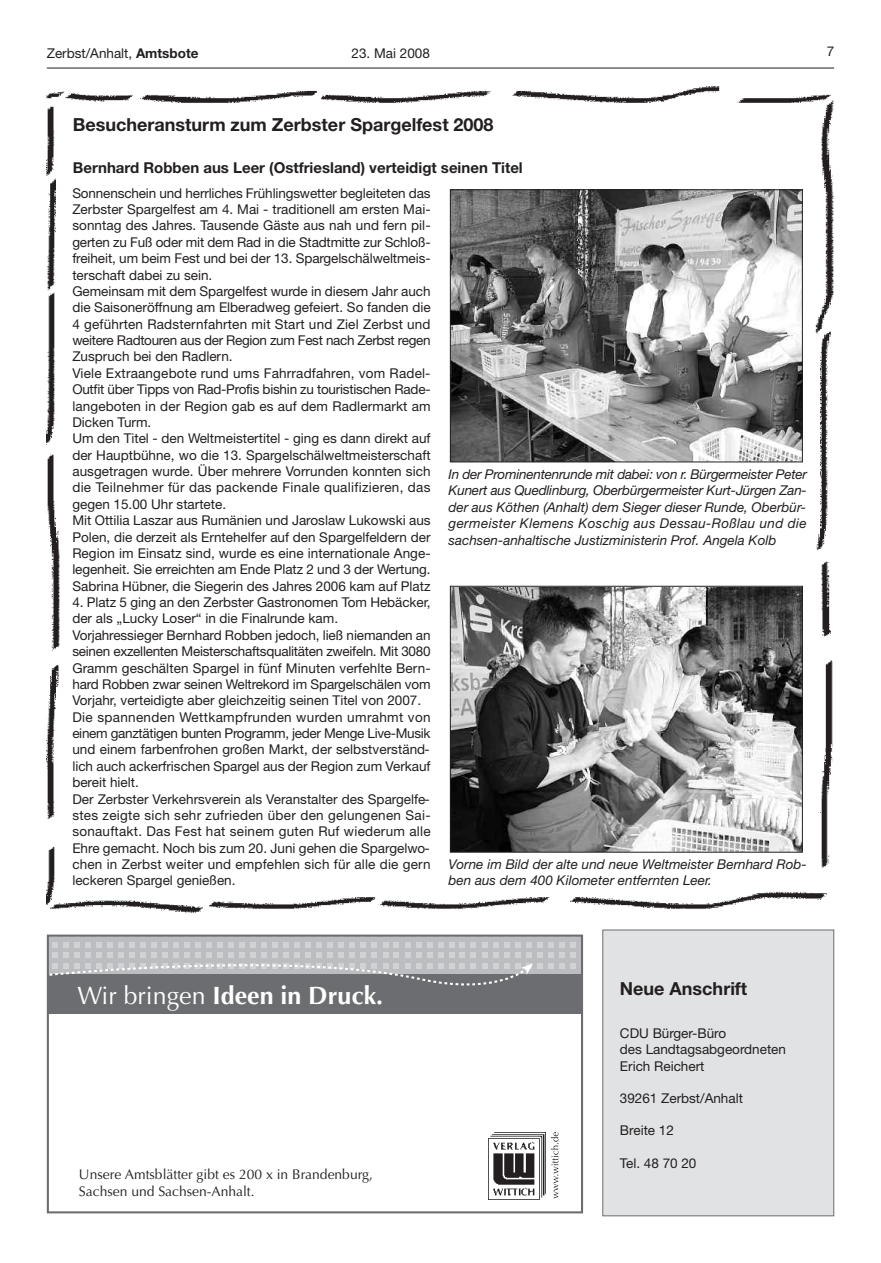
<style>
.page{position:relative;width:881px;height:1263px;background:#fff}
.page>*{position:absolute;margin:0;border:0;box-sizing:border-box;transform-origin:0 0}
.t1{font:700 25.05px "Optima";color:#fff}
.t2{font:700 18px "Helvetica Neue LT";color:#231f20}
.t3{font:700 15px "Helvetica Neue LT";color:#231f20}
.t4{font:13.95px/17.2px "Optima";color:#231f20}
.t5{font:13.5px/16.4px "Helvetica Neue LT";color:#231f20}
.t6{font:italic 13.5px/16.5px "Helvetica Neue LT";color:#231f20;text-align:justify}
.s1{font-weight:700}
.s2{font-weight:400}
</style>
<div class="page">
<img style="left:47px;top:86px;width:786px;height:827px">
<hr style="left:47px;top:68px;width:786px;height:1px;background:#231f20">
<img style="left:452px;top:588px;width:348px;height:262px">
<div style="left:450px;top:586px;width:352px;height:266px;border:1px solid #231f20"></div>
<img style="left:452px;top:192px;width:348px;height:268px">
<div style="left:450px;top:190px;width:352px;height:272px;border:1px solid #231f20"></div>
<img style="left:488px;top:1132px;width:57px;height:67px">
<div style="left:48px;top:935px;width:534px;height:40px;background:#bcbdc0"></div>
<svg style="left:548px;top:942px;width:5px;height:15px"></svg>
<svg style="left:559px;top:942px;width:5px;height:15px"></svg>
<svg style="left:570px;top:942px;width:5px;height:15px"></svg>
<svg style="left:548px;top:963px;width:5px;height:6px"></svg>
<svg style="left:559px;top:963px;width:5px;height:6px"></svg>
<svg style="left:570px;top:963px;width:5px;height:6px"></svg>
<div style="left:47px;top:934px;width:536px;height:279px;border:2px solid #6c6d70"></div>
<div style="left:48px;top:974px;width:534px;height:40px;background:#6c6d70"></div>
<svg style="left:551px;top:1132px;width:7px;height:66px"></svg>
<svg style="left:47px;top:942px;width:495px;height:56px"></svg>
<div style="left:603px;top:930px;width:230px;height:285px;background:#e1e2e4"></div>
<div style="left:602px;top:930px;width:231px;height:286px;border:1px solid #6c6d70"></div>
<p class="t5" style="left:47px;top:46px;width:153px">Zerbst/Anhalt, <span class="s1">Amtsbote</span></p>
<p class="t5" style="left:351px;top:46px;width:80px">23. Mai 2008</p>
<p class="t5" style="left:826px;top:45px;width:9px">7</p>
<h2 class="t2" style="left:73px;top:118px;width:422px">Besucheransturm zum Zerbster Spargelfest 2008</h2>
<p class="t3" style="left:73px;top:162px;width:451px">Bernhard Robben aus Leer (Ostfriesland) verteidigt seinen Titel</p>
<p class="t5" style="left:72px;top:186px;width:359px">Sonnenschein und herrliches Frühlingswetter begleiteten das Zerbster Spargelfest am 4. Mai - traditionell am ersten Mai&shy;sonntag des Jahres. Tausende Gäste aus nah und fern pil&shy;gerten zu Fuß oder mit dem Rad in die Stadtmitte zur Schloß&shy;freiheit, um beim Fest und bei der 13. Spargelschälweltmeis&shy;terschaft dabei zu sein.<br>Gemeinsam mit dem Spargelfest wurde in diesem Jahr auch die Saisoneröffnung am Elberadweg gefeiert. So fanden die 4 geführten Radsternfahrten mit Start und Ziel Zerbst und weitere Radtouren aus der Region zum Fest nach Zerbst regen Zuspruch bei den Radlern.<br>Viele Extraangebote rund ums Fahrradfahren, vom Radel-Outfit über Tipps von Rad-Profis bishin zu touristischen Rade&shy;langeboten in der Region gab es auf dem Radlermarkt am Dicken Turm.<br>Um den Titel - den Weltmeistertitel - ging es dann direkt auf der Hauptbühne, wo die 13. Spargelschälweltmeisterschaft ausgetragen wurde. Über mehrere Vorrunden konnten sich die Teilnehmer für das packende Finale qualifizieren, das gegen 15.00 Uhr startete.<br>Mit Ottilia Laszar aus Rumänien und Jaroslaw Lukowski aus Polen, die derzeit als Erntehelfer auf den Spargelfeldern der Region im Einsatz sind, wurde es eine internationale Ange&shy;legenheit. Sie erreichten am Ende Platz 2 und 3 der Wertung.<br>Sabrina Hübner, die Siegerin des Jahres 2006 kam auf Platz</p>
<p class="t5" style="left:72px;top:595px;width:359px">4. Platz 5 ging an den Zerbster Gastronomen Tom Hebäcker, der als „Lucky Loser“ in die Finalrunde kam.<br>Vorjahressieger Bernhard Robben jedoch, ließ niemanden an seinen exzellenten Meisterschaftsqualitäten zweifeln. Mit 3080<br>Gramm geschälten Spargel in fünf Minuten verfehlte Bern&shy;hard Robben zwar seinen Weltrekord im Spargelschälen vom Vorjahr, verteidigte aber gleichzeitig seinen Titel von 2007.<br>Die spannenden Wettkampfrunden wurden umrahmt von einem ganztätigen bunten Programm, jeder Menge Live-Musik und einem farbenfrohen großen Markt, der selbstverständ&shy;lich auch ackerfrischen Spargel aus der Region zum Verkauf bereit hielt.<br>Der Zerbster Verkehrsverein als Veranstalter des Spargelfe&shy;stes zeigte sich sehr zufrieden über den gelungenen Sai&shy;sonauftakt. Das Fest hat seinem guten Ruf wiederum alle Ehre gemacht. Noch bis zum 20. Juni gehen die Spargelwo&shy;chen in Zerbst weiter und empfehlen sich für alle die gern leckeren Spargel genießen.</p>
<p class="t6" style="left:448px;top:467px;width:359px">In der Prominentenrunde mit dabei: von r. Bürgermeister Peter Kunert aus Quedlinburg, Oberbürgermeister Kurt-Jürgen Zan&shy;der aus Köthen (Anhalt) dem Sieger dieser Runde, Oberbür&shy;germeister Klemens Koschig aus Dessau-Roßlau und die sachsen-anhaltische Justizministerin Prof. Angela Kolb</p>
<p class="t6" style="left:448px;top:857px;width:359px">Vorne im Bild der alte und neue Weltmeister Bernhard Rob&shy;ben aus dem 400 Kilometer entfernten Leer.</p>
<h1 class="t1" style="left:77px;top:985px;width:307px"><span class="s2">Wir bringen</span> Ideen in Druck.</h1>
<h2 class="t2" style="left:619px;top:982px;width:129px">Neue Anschrift</h2>
<p class="t5" style="left:619px;top:1027px;width:167px">CDU Bürger-Büro<br>des Landtagsabgeordneten<br>Erich Reichert</p>
<p class="t5" style="left:619px;top:1091px;width:124px">39261 Zerbst/Anhalt</p>
<p class="t5" style="left:619px;top:1124px;width:55px">Breite 12</p>
<p class="t5" style="left:619px;top:1156px;width:78px">Tel. 48 70 20</p>
<p class="t4" style="left:79px;top:1167px;width:295px">Unsere Amtsblätter gibt es 200 x in Brandenburg,<br>Sachsen und Sachsen-Anhalt.</p>
</div>
